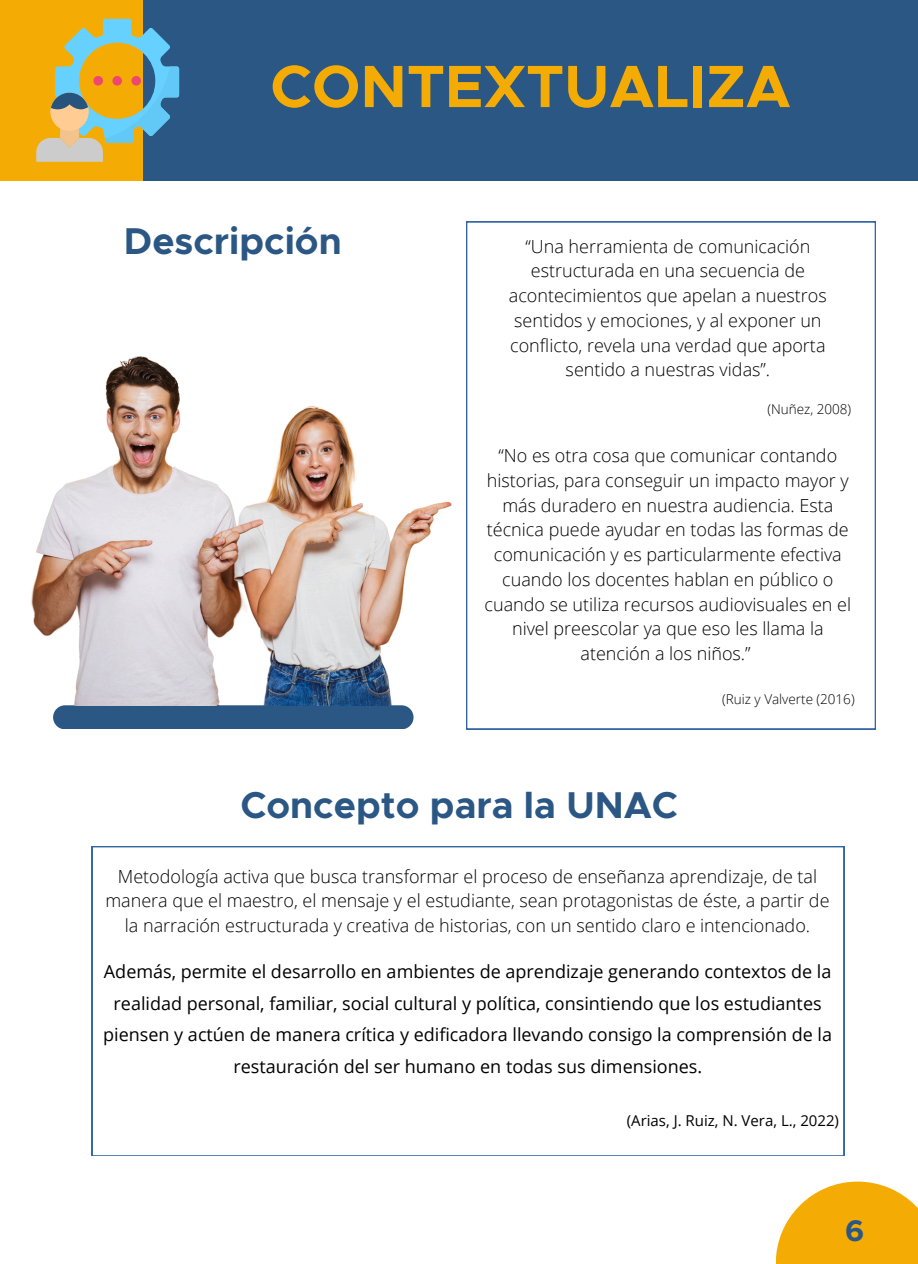
<style>
.page{position:relative;width:918px;height:1264px;background:#fff}
.page>*{position:absolute;margin:0;border:0;box-sizing:border-box;transform-origin:0 0}
.t1{font:700 59.85px "Metropolis";color:#f4ac04}
.t2{font:700 37.5px "Metropolis";color:#2b5784}
.t3{font:700 30px "Metropolis";color:#2b5784}
.t4{font:300 18px/24.8px "Open Sans";color:#000;text-align:center}
.t5{font:18px/31.5px "Open Sans";color:#000;text-align:center}
.t6{font:15px "Open Sans";color:#000}
.t7{font:300 13.5px "Open Sans";color:#000}
</style>
<div class="page">
<div style="left:143px;top:0;width:775px;height:180px;background:#2b5784"></div>
<div style="left:0;top:0;width:143px;height:180px;background:#f4ac04"></div>
<svg style="left:776px;top:1181px;width:142px;height:82px;fill:#f4ac04"></svg>
<svg style="left:36px;top:19px;width:143px;height:143px"></svg>
<div style="left:53px;top:705px;width:361px;height:24px;background:#2b5784;border-radius:12px"></div>
<img style="left:31px;top:356px;width:421px;height:349px">
<svg style="left:466px;top:221px;width:410px;height:508px"></svg>
<svg style="left:92px;top:846px;width:752px;height:309px"></svg>
<p class="t1" style="left:270px;top:59px;width:522px">CONTEXTUALIZA</p>
<h3 class="t2" style="left:124px;top:224px;width:219px">Descripción</h3>
<p class="t4" style="left:509px;top:233px;width:320px">“Una herramienta de comunicación estructurada en una secuencia de acontecimientos que apelan a nuestros sentidos y emociones, y al exponer un conflicto, revela una verdad que aporta sentido a nuestras vidas”.</p>
<h3 class="t7" style="left:767px;top:399px;width:85px">(Nuñez, 2008)</h3>
<p class="t4" style="left:485px;top:442px;width:368px">“No es otra cosa que comunicar contando historias, para conseguir un impacto mayor y más duradero en nuestra audiencia. Esta técnica puede ayudar en todas las formas de comunicación y es particularmente efectiva cuando los docentes hablan en público o cuando se utiliza recursos audiovisuales en el nivel preescolar ya que eso les llama la atención a los niños.”</p>
<p class="t7" style="left:722px;top:689px;width:134px">(Ruiz y Valverte (2016)</p>
<h3 class="t2" style="left:240px;top:788px;width:439px">Concepto para la UNAC</h3>
<p class="t4" style="left:105px;top:863px;width:726px">Metodología activa que busca transformar el proceso de enseñanza aprendizaje, de tal manera que el maestro, el mensaje y el estudiante, sean protagonistas de éste, a partir de la narración estructurada y creativa de historias, con un sentido claro e intencionado.</p>
<h2 class="t5" style="left:103px;top:955px;width:730px">Además, permite el desarrollo en ambientes de aprendizaje generando contextos de la realidad personal, familiar, social cultural y política, consintiendo que los estudiantes piensen y actúen de manera crítica y edificadora llevando consigo la comprensión de la restauración del ser humano en todas sus dimensiones.</h2>
<h3 class="t6" style="left:627px;top:1109px;width:214px">(Arias, J. Ruiz, N. Vera, L., 2022)</h3>
<h2 class="t3" style="left:845px;top:1216px;width:21px">6</h2>
</div>
